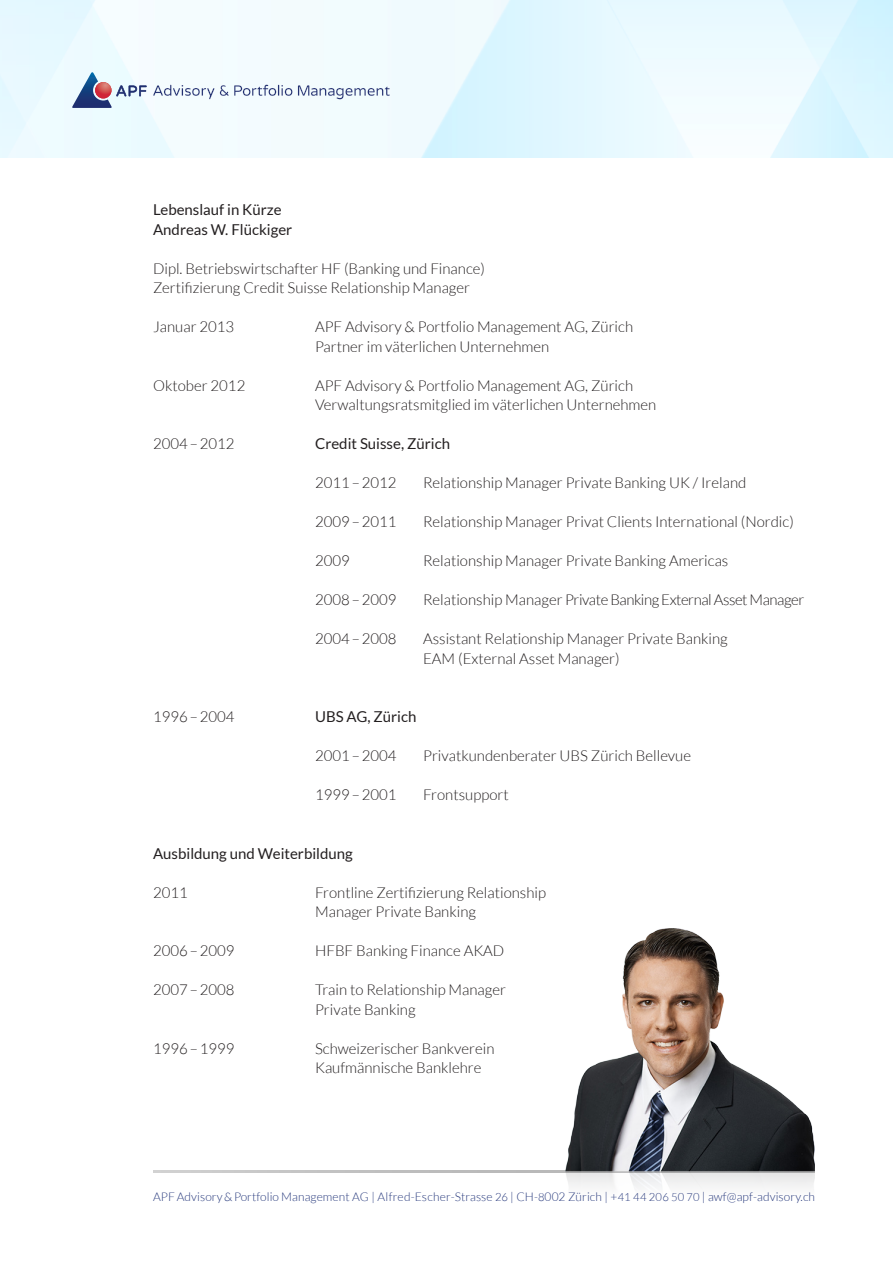
<style>
.page{position:relative;width:893px;height:1263px;background:#fff}
.page>*{position:absolute;margin:0;border:0;box-sizing:border-box;transform-origin:0 0}
.t1{font:300 15px "Lato";color:#231f20}
.t2{font:15px "Lato";color:#231f20}
.t3{font:300 15px "Lato";letter-spacing:-.03em;color:#231f20}
.t4{font:300 12px "Lato";letter-spacing:.01em;color:#283a7d}
.s1{font-size:11.25px}
.s2{font-size:10.95px}
</style>
<div class="page">
<svg style="left:153px;top:85px;width:61px;height:14px"></svg>
<svg style="left:220px;top:85px;width:170px;height:14px"></svg>
<svg style="left:72px;top:72px;width:75px;height:36px;background:#b0b7cb"></svg>
<img style="left:566px;top:929px;width:249px;height:259px">
<p class="t2" style="left:153px;top:201px;width:130px">Lebenslauf in Kürze</p>
<p class="t2" style="left:153px;top:221px;width:141px">Andreas W. Flückiger</p>
<p class="t1" style="left:153px;top:260px;width:333px">Dipl. Betriebswirtschafter HF (Banking und Finance)</p>
<p class="t1" style="left:153px;top:280px;width:319px">Zertifizierung Credit Suisse Relationship Manager</p>
<p class="t1" style="left:153px;top:319px;width:83px">Januar 2013</p>
<p class="t1" style="left:315px;top:319px;width:320px">APF Advisory &amp; Portfolio Management AG, Zürich</p>
<p class="t1" style="left:315px;top:338px;width:236px">Partner im väterlichen Unternehmen</p>
<p class="t1" style="left:153px;top:377px;width:94px">Oktober 2012</p>
<p class="t1" style="left:315px;top:377px;width:320px">APF Advisory &amp; Portfolio Management AG, Zürich</p>
<p class="t1" style="left:315px;top:397px;width:343px">Verwaltungsratsmitglied im väterlichen Unternehmen</p>
<p class="t1" style="left:153px;top:436px;width:83px">2004–2012</p>
<p class="t2" style="left:315px;top:435px;width:136px">Credit Suisse, Zürich</p>
<p class="t1" style="left:315px;top:475px;width:83px">2011–2012</p>
<p class="t1" style="left:423px;top:475px;width:325px">Relationship Manager Private Banking UK / Ireland</p>
<p class="t1" style="left:315px;top:514px;width:83px">2009–2011</p>
<p class="t1" style="left:423px;top:514px;width:372px">Relationship Manager Privat Clients International (Nordic)</p>
<p class="t1" style="left:315px;top:553px;width:36px">2009</p>
<p class="t1" style="left:423px;top:553px;width:307px">Relationship Manager Private Banking Americas</p>
<p class="t1" style="left:315px;top:592px;width:83px">2008–2009</p>
<p class="t3" style="left:423px;top:592px;width:383px">Relationship Manager Private Banking External Asset Manager</p>
<p class="t1" style="left:315px;top:631px;width:83px">2004–2008</p>
<p class="t1" style="left:423px;top:631px;width:306px">Assistant Relationship Manager Private Banking</p>
<p class="t1" style="left:423px;top:650px;width:198px">EAM (External Asset Manager)</p>
<p class="t1" style="left:153px;top:709px;width:83px">1996–2004</p>
<p class="t2" style="left:315px;top:708px;width:103px">UBS AG, Zürich</p>
<p class="t1" style="left:315px;top:748px;width:83px">2001–2004</p>
<p class="t1" style="left:423px;top:748px;width:269px">Privatkundenberater UBS Zürich Bellevue</p>
<p class="t1" style="left:315px;top:787px;width:83px">1999–2001</p>
<p class="t1" style="left:423px;top:787px;width:87px">Frontsupport</p>
<p class="t2" style="left:153px;top:845px;width:201px">Ausbildung und Weiterbildung</p>
<p class="t1" style="left:153px;top:884px;width:36px">2011</p>
<p class="t1" style="left:315px;top:884px;width:232px">Frontline Zertifizierung Relationship</p>
<p class="t1" style="left:315px;top:904px;width:162px">Manager Private Banking</p>
<p class="t1" style="left:153px;top:943px;width:83px">2006–2009</p>
<p class="t1" style="left:315px;top:943px;width:191px">HFBF Banking Finance AKAD</p>
<p class="t1" style="left:153px;top:982px;width:83px">2007–2008</p>
<p class="t1" style="left:315px;top:982px;width:192px">Train to Relationship Manager</p>
<p class="t1" style="left:315px;top:1001px;width:102px">Private Banking</p>
<p class="t1" style="left:153px;top:1040px;width:83px">1996–1999</p>
<p class="t1" style="left:315px;top:1040px;width:181px">Schweizerischer Bankverein</p>
<p class="t1" style="left:315px;top:1060px;width:168px">Kaufmännische Banklehre</p>
<p class="t4" style="left:153px;top:1191px;width:663px">APF Advisory &amp; Portfolio Management AG | Alfred-Escher-Strasse <span class="s1">26</span> | CH-<span class="s1">8</span>002 Zürich | +<span class="s1">41 44 206 50</span> <span class="s2">7</span><span class="s1">0</span> | awf@apf-advisory.ch</p>
</div>
